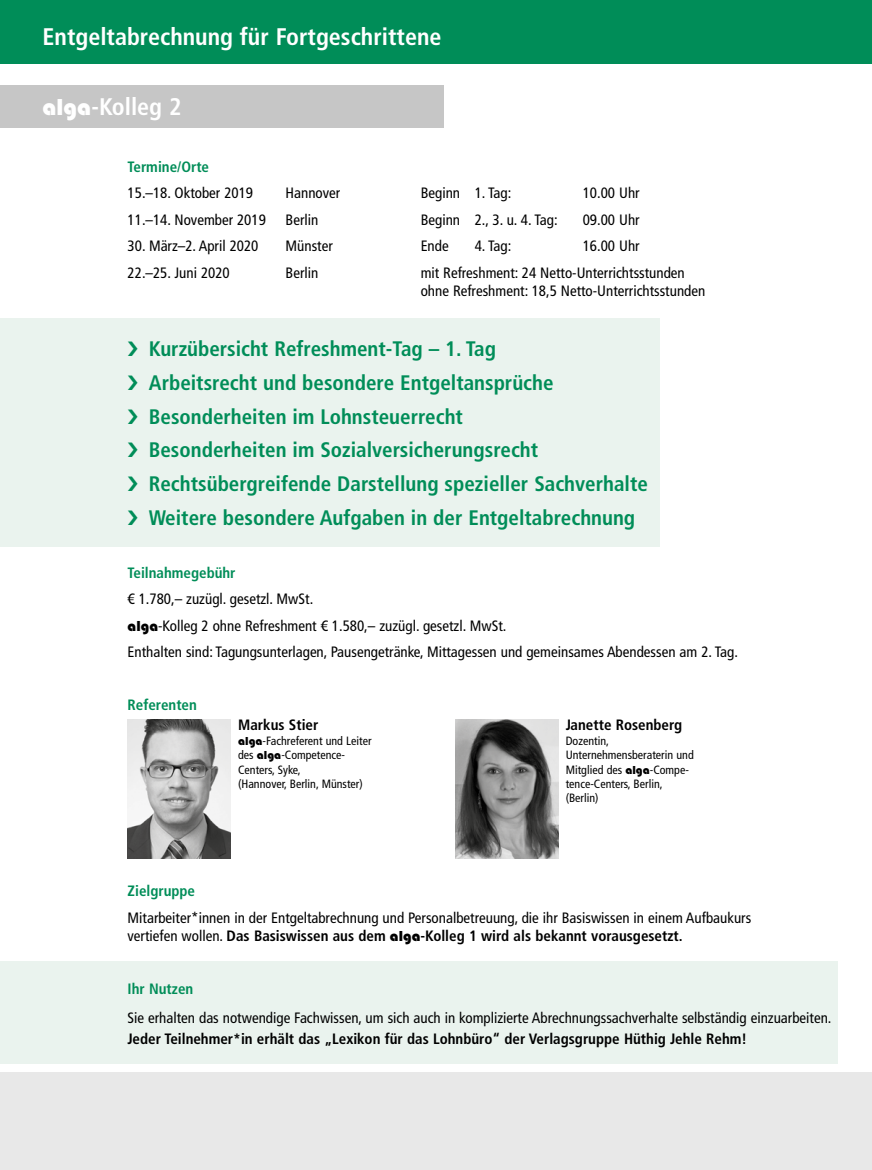
<style>
.page{position:relative;width:872px;height:1170px;background:#fff}
.page>*{position:absolute;margin:0;border:0;box-sizing:border-box;transform-origin:0 0}
.t1{font:700 condensed 24px "Frutiger LT";color:#fff}
.t2{font:700 condensed 21px/33.8px "Frutiger LT";color:#008d58}
.t3{font:condensed 15px/18px "Frutiger LT";color:#000}
.t4{font:700 condensed 15px "Frutiger LT";color:#000}
.t5{font:700 condensed 15px "Frutiger LT";color:#008d58}
.t6{font:condensed 12px/14.4px "Frutiger LT";color:#000}
.s1{font-family:"Blippo Black LT";font-weight:400;font-stretch:normal}
.s2{font-family:"Blippo Black LT";font-stretch:normal}
.s3{font-weight:700}
</style>
<div class="page">
<div style="left:0;top:319px;width:659px;height:228px;background:#eaf3ee"></div>
<div style="left:0;top:961px;width:838px;height:102px;background:#eaf3ee"></div>
<div style="left:0;top:1071px;width:872px;height:98px;background:#e8e8e8"></div>
<div style="left:0;top:0;width:872px;height:64px;background:#008d58"></div>
<div style="left:0;top:85px;width:444px;height:42px;background:#c6c6c6"></div>
<img style="left:128px;top:719px;width:103px;height:139px">
<img style="left:455px;top:719px;width:103px;height:139px">
<h1 class="t1" style="left:43px;top:23px;width:400px">Entgeltabrechnung für Fortgeschrittene</h1>
<h1 class="t1" style="left:43px;top:92px;width:140px"><span class="s1">alga</span>-Kolleg 2</h1>
<p class="t5" style="left:128px;top:158px;width:83px">Termine/Orte</p>
<p class="t3" style="left:128px;top:184px;width:127px">15.–18. Oktober 2019</p>
<p class="t3" style="left:286px;top:184px;width:56px">Hannover</p>
<p class="t3" style="left:421px;top:184px;width:92px">Beginn 1. Tag:</p>
<p class="t3" style="left:583px;top:184px;width:58px">10.00 Uhr</p>
<p class="t3" style="left:128px;top:211px;width:140px">11.–14. November 2019</p>
<p class="t3" style="left:286px;top:211px;width:34px">Berlin</p>
<p class="t3" style="left:421px;top:211px;width:138px">Beginn 2., 3. u. 4. Tag:</p>
<p class="t3" style="left:583px;top:211px;width:58px">09.00 Uhr</p>
<p class="t3" style="left:128px;top:237px;width:132px">30. März–2. April 2020</p>
<p class="t3" style="left:286px;top:237px;width:49px">Münster</p>
<p class="t3" style="left:421px;top:237px;width:30px">Ende</p>
<p class="t3" style="left:475px;top:237px;width:38px">4. Tag:</p>
<p class="t3" style="left:583px;top:237px;width:58px">16.00 Uhr</p>
<p class="t3" style="left:128px;top:264px;width:104px">22.–25. Juni 2020</p>
<p class="t3" style="left:286px;top:264px;width:34px">Berlin</p>
<p class="t3" style="left:421px;top:264px;width:286px">mit Refreshment: 24 Netto-Unterrichtsstunden ohne Refreshment: 18,5 Netto-Unterrichtsstunden</p>
<p class="t2" style="left:149px;top:332px;width:501px">Kurzübersicht Refreshment-Tag – 1. Tag<br>Arbeitsrecht und besondere Entgeltansprüche Besonderheiten im Lohnsteuerrecht<br>Besonderheiten im Sozialversicherungsrecht Rechtsübergreifende Darstellung spezieller Sachverhalte Weitere besondere Aufgaben in der Entgeltabrechnung</p>
<p class="t5" style="left:128px;top:563px;width:109px">Teilnahmegebühr</p>
<p class="t3" style="left:128px;top:586px;width:612px;line-height:26.5px">€ 1.780,– zuzügl. gesetzl. MwSt.<br><span class="s2">alga</span>-Kolleg 2 ohne Refreshment € 1.580,– zuzügl. gesetzl. MwSt.<br>Enthalten sind: Tagungsunterlagen, Pausengetränke, Mittagessen und gemeinsames Abendessen am 2. Tag.</p>
<p class="t5" style="left:128px;top:696px;width:71px">Referenten</p>
<p class="t4" style="left:238px;top:716px;width:82px">Markus Stier</p>
<p class="t6" style="left:238px;top:733px;width:135px"><span class="s2">alga</span>-Fachreferent und Leiter des <span class="s2">alga</span>-Competence-<br>Centers, Syke,<br>(Hannover, Berlin, Münster)</p>
<p class="t4" style="left:566px;top:716px;width:118px">Janette Rosenberg</p>
<p class="t6" style="left:566px;top:733px;width:130px">Dozentin,<br>Unternehmensberaterin und<br>Mitglied des <span class="s2">alga</span>-Compe&shy;tence-Centers, Berlin, (Berlin)</p>
<p class="t5" style="left:128px;top:881px;width:69px">Zielgruppe</p>
<p class="t3" style="left:128px;top:908px;width:625px">Mitarbeiter*innen in der Entgeltabrechnung und Personalbetreuung, die ihr Basiswissen in einem Aufbaukurs vertiefen wollen. <span class="s3">Das Basiswissen aus dem</span> <span class="s2">alga</span><span class="s3">-Kolleg 1 wird als bekannt vorausgesetzt.</span></p>
<p class="t5" style="left:128px;top:979px;width:67px">Ihr Nutzen</p>
<p class="t3" style="left:128px;top:1008px;width:705px">Sie erhalten das notwendige Fachwissen, um sich auch in komplizierte Abrechnungssachverhalte selbständig einzuarbeiten.</p>
<p class="t4" style="left:128px;top:1029px;width:621px">Jeder Teilnehmer*in erhält das „Lexikon für das Lohnbüro“ der Verlagsgruppe Hüthig Jehle Rehm!</p>
</div>
